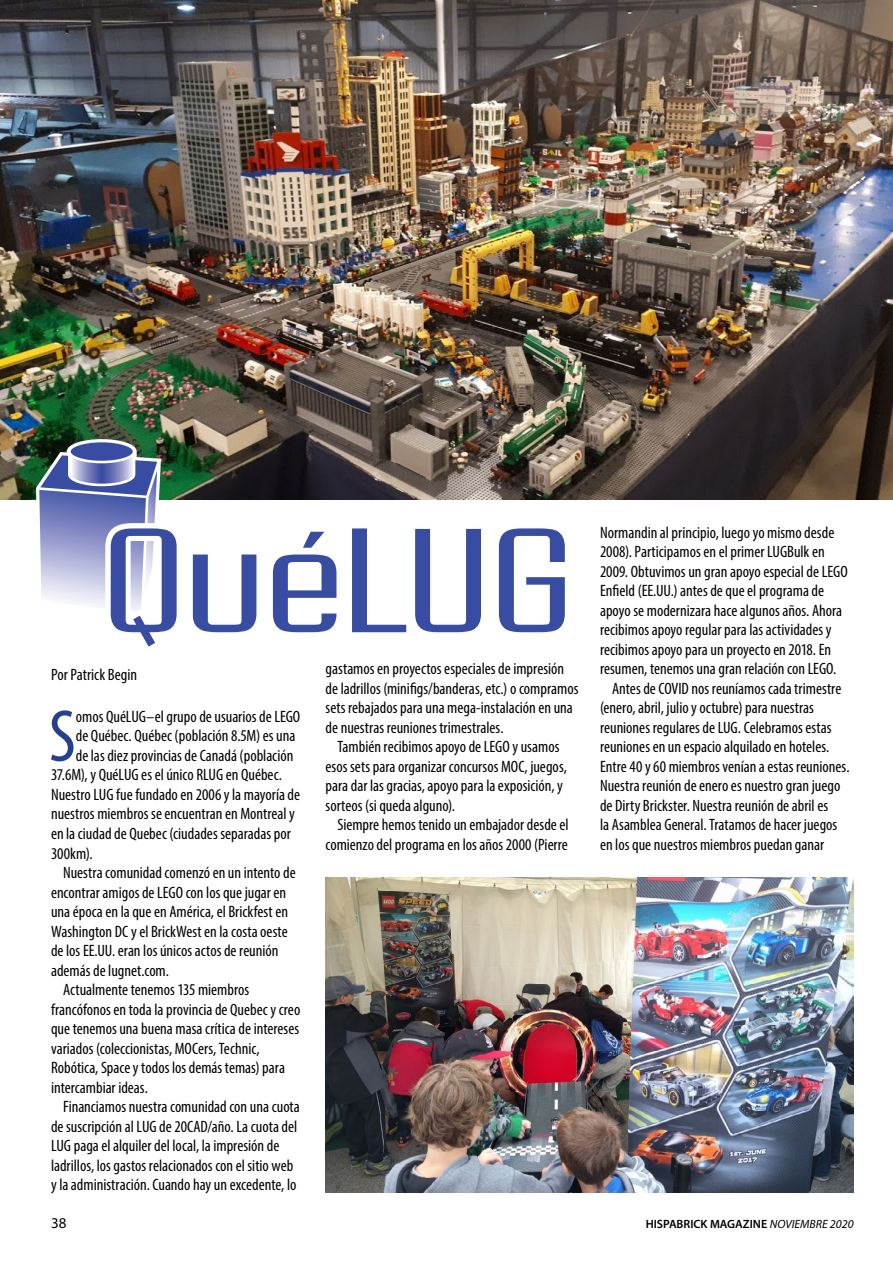
<style>
.page{position:relative;width:893px;height:1263px;background:#fff}
.page>*{position:absolute;margin:0;border:0;box-sizing:border-box;transform-origin:0 0}
.t1{font:condensed 74.4px "Myriad Pro";color:#25408f}
.t2{font:condensed 16.5px/19.5px "Myriad Pro";color:#000}
.t3{font:15px "Myriad Pro";color:#000}
.t4{font:600 12px "Myriad Pro";color:#000}
.s1{font-weight:400;font-style:italic}
</style>
<div class="page">
<img style="left:0;top:0;width:893px;height:500px">
<img style="left:326px;top:878px;width:527px;height:315px">
<svg style="left:36px;top:439px;width:146px;height:208px"></svg>
<svg style="left:193px;top:554px;width:63px;height:78px"></svg>
<svg style="left:273px;top:532px;width:63px;height:100px"></svg>
<svg style="left:352px;top:528px;width:54px;height:104px"></svg>
<svg style="left:415px;top:529px;width:66px;height:103px"></svg>
<svg style="left:499px;top:528px;width:66px;height:104px"></svg>
<p class="t2" style="left:51px;top:665px;width:88px">Por Patrick Begin</p>
<h1 class="t1" style="left:49px;top:691px;width:28px">S</h1>
<p class="t2" style="left:76px;top:706px;width:226px">omos QuéLUG–el grupo de usuarios de LEGO</p>
<p class="t2" style="left:76px;top:726px;width:221px">de Québec. Québec (población 8.5M) es una</p>
<p class="t2" style="left:76px;top:745px;width:219px">de las diez provincias de Canadá (población</p>
<p class="t2" style="left:51px;top:765px;width:232px">37.6M), y QuéLUG es el único RLUG en Québec.</p>
<p class="t2" style="left:51px;top:784px;width:251px">Nuestro LUG fue fundado en 2006 y la mayoría de</p>
<p class="t2" style="left:51px;top:804px;width:245px">nuestros miembros se encuentran en Montreal y</p>
<p class="t2" style="left:51px;top:823px;width:241px">en la ciudad de Quebec (ciudades separadas por</p>
<p class="t2" style="left:51px;top:843px;width:43px">300km).</p>
<p class="t2" style="left:63px;top:862px;width:234px">Nuestra comunidad comenzó en un intento de</p>
<p class="t2" style="left:51px;top:882px;width:237px">encontrar amigos de LEGO con los que jugar en</p>
<p class="t2" style="left:51px;top:902px;width:238px">una época en la que en América, el Brickfest en</p>
<p class="t2" style="left:51px;top:921px;width:238px">Washington DC y el BrickWest en la costa oeste</p>
<p class="t2" style="left:51px;top:941px;width:229px">de los EE.UU. eran los únicos actos de reunión</p>
<p class="t2" style="left:51px;top:960px;width:119px">además de lugnet.com.</p>
<p class="t2" style="left:63px;top:980px;width:188px">Actualmente tenemos 135 miembros</p>
<p class="t2" style="left:51px;top:999px;width:251px">francófonos en toda la provincia de Quebec y creo</p>
<p class="t2" style="left:51px;top:1019px;width:250px">que tenemos una buena masa crítica de intereses</p>
<p class="t2" style="left:51px;top:1038px;width:210px">variados (coleccionistas, MOCers, Technic,</p>
<p class="t2" style="left:51px;top:1058px;width:235px">Robótica, Space y todos los demás temas) para</p>
<p class="t2" style="left:51px;top:1077px;width:98px">intercambiar ideas.</p>
<p class="t2" style="left:63px;top:1097px;width:238px">Financiamos nuestra comunidad con una cuota</p>
<p class="t2" style="left:51px;top:1116px;width:248px">de suscripción al LUG de 20CAD/año. La cuota del</p>
<p class="t2" style="left:51px;top:1136px;width:230px">LUG paga el alquiler del local, la impresión de</p>
<p class="t2" style="left:51px;top:1155px;width:244px">ladrillos, los gastos relacionados con el sitio web</p>
<p class="t2" style="left:51px;top:1175px;width:247px">y la administración. Cuando hay un excedente, lo</p>
<p class="t2" style="left:326px;top:659px;width:254px">gastamos en proyectos especiales de impresión de ladrillos (minifigs/banderas, etc.) o compramos sets rebajados para una mega-instalación en una de nuestras reuniones trimestrales.</p>
<p class="t2" style="left:326px;top:737px;width:243px;text-indent:12px">También recibimos apoyo de LEGO y usamos esos sets para organizar concursos MOC, juegos, para dar las gracias, apoyo para la exposición, y sorteos (si queda alguno).</p>
<p class="t2" style="left:326px;top:815px;width:245px;text-align:right">Siempre hemos tenido un embajador desde el comienzo del programa en los años 2000 (Pierre</p>
<p class="t2" style="left:600px;top:522px;width:236px">Normandin al principio, luego yo mismo desde</p>
<p class="t2" style="left:600px;top:542px;width:226px">2008). Participamos en el primer LUGBulk en</p>
<p class="t2" style="left:600px;top:561px;width:249px">2009. Obtuvimos un gran apoyo especial de LEGO</p>
<p class="t2" style="left:600px;top:581px;width:226px">Enfield (EE.UU.) antes de que el programa de</p>
<p class="t2" style="left:600px;top:600px;width:244px">apoyo se modernizara hace algunos años. Ahora</p>
<p class="t2" style="left:600px;top:620px;width:233px">recibimos apoyo regular para las actividades y</p>
<p class="t2" style="left:600px;top:639px;width:233px">recibimos apoyo para un proyecto en 2018. En</p>
<p class="t2" style="left:600px;top:659px;width:238px">resumen, tenemos una gran relación con LEGO.</p>
<p class="t2" style="left:612px;top:678px;width:231px">Antes de COVID nos reuníamos cada trimestre</p>
<p class="t2" style="left:600px;top:698px;width:215px">(enero, abril, julio y octubre) para nuestras</p>
<p class="t2" style="left:600px;top:717px;width:233px">reuniones regulares de LUG. Celebramos estas</p>
<p class="t2" style="left:600px;top:737px;width:231px">reuniones en un espacio alquilado en hoteles.</p>
<p class="t2" style="left:600px;top:756px;width:251px">Entre 40 y 60 miembros venían a estas reuniones.</p>
<p class="t2" style="left:600px;top:776px;width:242px">Nuestra reunión de enero es nuestro gran juego</p>
<p class="t2" style="left:600px;top:795px;width:230px">de Dirty Brickster. Nuestra reunión de abril es</p>
<p class="t2" style="left:600px;top:815px;width:239px">la Asamblea General. Tratamos de hacer juegos</p>
<p class="t2" style="left:600px;top:834px;width:226px">en los que nuestros miembros puedan ganar</p>
<p class="t3" style="left:51px;top:1213px;width:17px">38</p>
<p class="t4" style="left:646px;top:1216px;width:209px">HISPABRICK MAGAZINE <span class="s1">NOVIEMBRE 2020</span></p>
</div>
